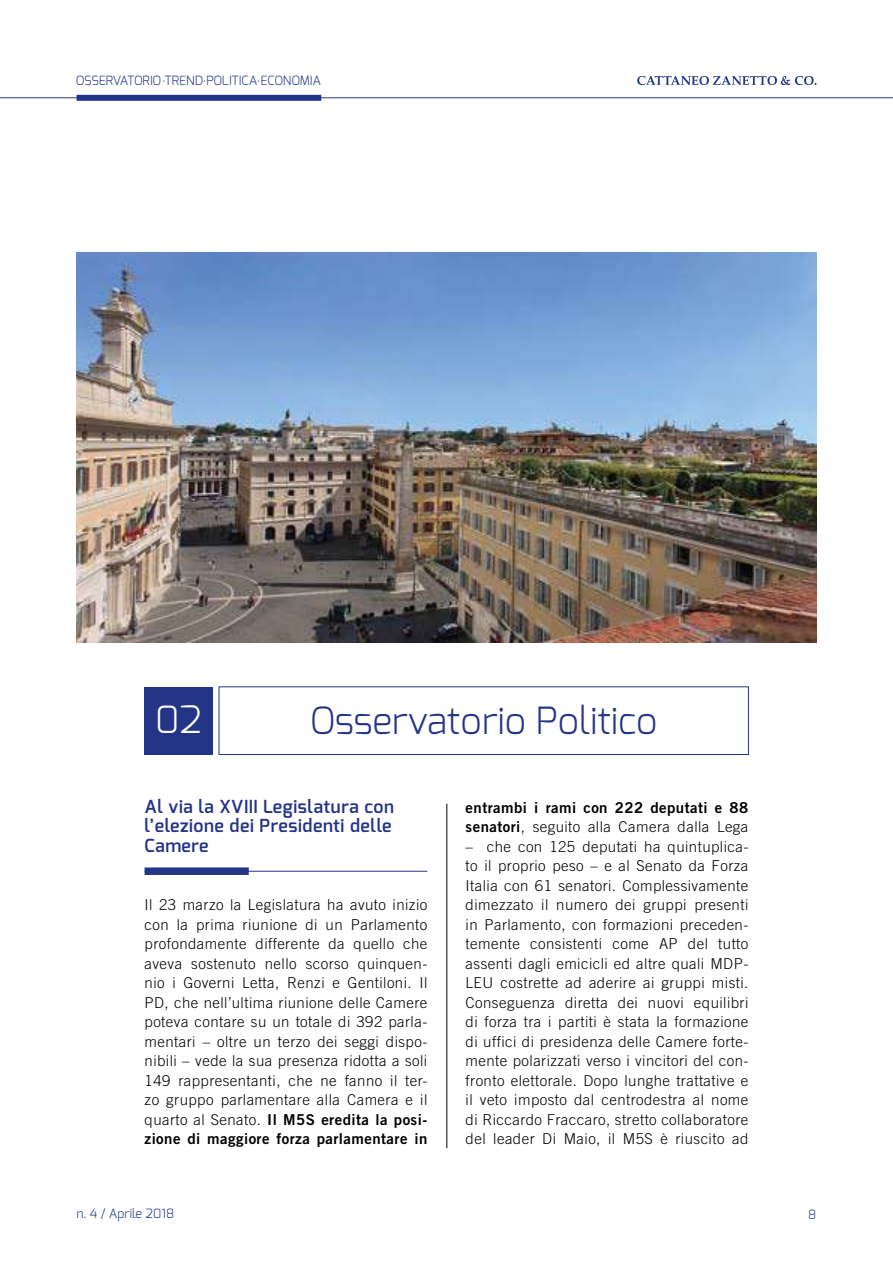
<style>
.page{position:relative;width:893px;height:1263px;background:#fff}
.page>*{position:absolute;margin:0;border:0;box-sizing:border-box;transform-origin:0 0}
.t1{font:300 37.5px "Exo";color:#243588}
.t2{font:300 37.5px "Exo";color:#fff}
.t3{font:600 18px/19.5px "Exo";letter-spacing:.03em;color:#243588}
.t4{font:300 15px/19.5px "Trade Gothic";letter-spacing:.03em;color:#000;text-align:justify}
.t5{font:15px/19.5px "Trade Gothic Bold Two";letter-spacing:.03em;color:#000}
.t6{font:300 12.75px "Exo";letter-spacing:-.005em;color:#243588}
.t7{font:12px "Minion Pro";color:#243588}
.s1{font-family:"Minion Pro";font-weight:400;font-size:12px}
.s2{font-family:"Trade Gothic";font-weight:300}
.s3{font-family:"Trade Gothic Bold Two";font-weight:400}
</style>
<div class="page">
<hr style="left:0;top:98px;width:893px;height:1px;background:#243588">
<div style="left:77px;top:95px;width:244px;height:6px;background:#243588"></div>
<svg style="left:637px;top:76px;width:180px;height:9px"></svg>
<hr style="left:145px;top:871px;width:282px;height:1px;background:#243588">
<div style="left:145px;top:867px;width:104px;height:8px;background:#243588"></div>
<div style="left:219px;top:687px;width:530px;height:68px;border:1px solid #243588"></div>
<div style="left:145px;top:687px;width:68px;height:67px;background:#243588"></div>
<hr style="left:447px;top:804px;width:1px;height:344px;background:#000">
<img style="left:77px;top:252px;width:739px;height:390px">
<p class="t6" style="left:76px;top:72px;width:247px">OSSERVATORIO <span class="s1">.</span>TREND POLITICA ECONOMIA</p>
<p class="t7" style="left:204px;top:73px;width:4px">.</p>
<p class="t7" style="left:257px;top:73px;width:4px">.</p>
<h1 class="t2" style="left:155px;top:696px;width:48px">02</h1>
<h1 class="t1" style="left:310px;top:696px;width:349px">Osservatorio Politico</h1>
<p class="t3" style="left:145px;top:796px;width:251px">Al via la XVIII Legislatura con l’elezione dei Presidenti delle<br>Camere</p>
<p class="t4" style="left:145px;top:895px;width:284px">Il 23 marzo la Legislatura ha avuto inizio con la prima riunione di un Parlamento profondamente differente da quello che aveva sostenuto nello scorso quinquen&shy;nio i Governi Letta, Renzi e Gentiloni. Il PD, che nell’ultima riunione delle Camere poteva contare su un totale di 392 parla&shy;mentari – oltre un terzo dei seggi dispo&shy;nibili – vede la sua presenza ridotta a soli 149 rappresentanti, che ne fanno il ter&shy;zo gruppo parlamentare alla Camera e il</p>
<p class="t5" style="left:145px;top:1109px;width:284px"><span class="s2">quarto al Senato.</span> Il M5S eredita la posi&shy;zione di maggiore forza parlamentare in</p>
<p class="t5" style="left:466px;top:797px;width:284px">entrambi i rami con 222 deputati e 88</p>
<p class="t4" style="left:466px;top:817px;width:284px"><span class="s3">senatori</span>, seguito alla Camera dalla Lega</p>
<p class="t4" style="left:466px;top:837px;width:284px">– che con 125 deputati ha quintuplica&shy;to il proprio peso – e al Senato da Forza Italia con 61 senatori. Complessivamente dimezzato il numero dei gruppi presenti in Parlamento, con formazioni preceden&shy;temente consistenti come AP del tutto assenti dagli emicicli ed altre quali MDP-LEU costrette ad aderire ai gruppi misti.<br>Conseguenza diretta dei nuovi equilibri di forza tra i partiti è stata la formazione di uffici di presidenza delle Camere forte&shy;mente polarizzati verso i vincitori del con&shy;fronto elettorale. Dopo lunghe trattative e il veto imposto dal centrodestra al nome di Riccardo Fraccaro, stretto collaboratore del leader Di Maio, il M5S è riuscito ad</p>
<p class="t6" style="left:77px;top:1205px;width:99px">n. 4 / Aprile 2018</p>
<p class="t6" style="left:808px;top:1206px;width:10px">8</p>
</div>
